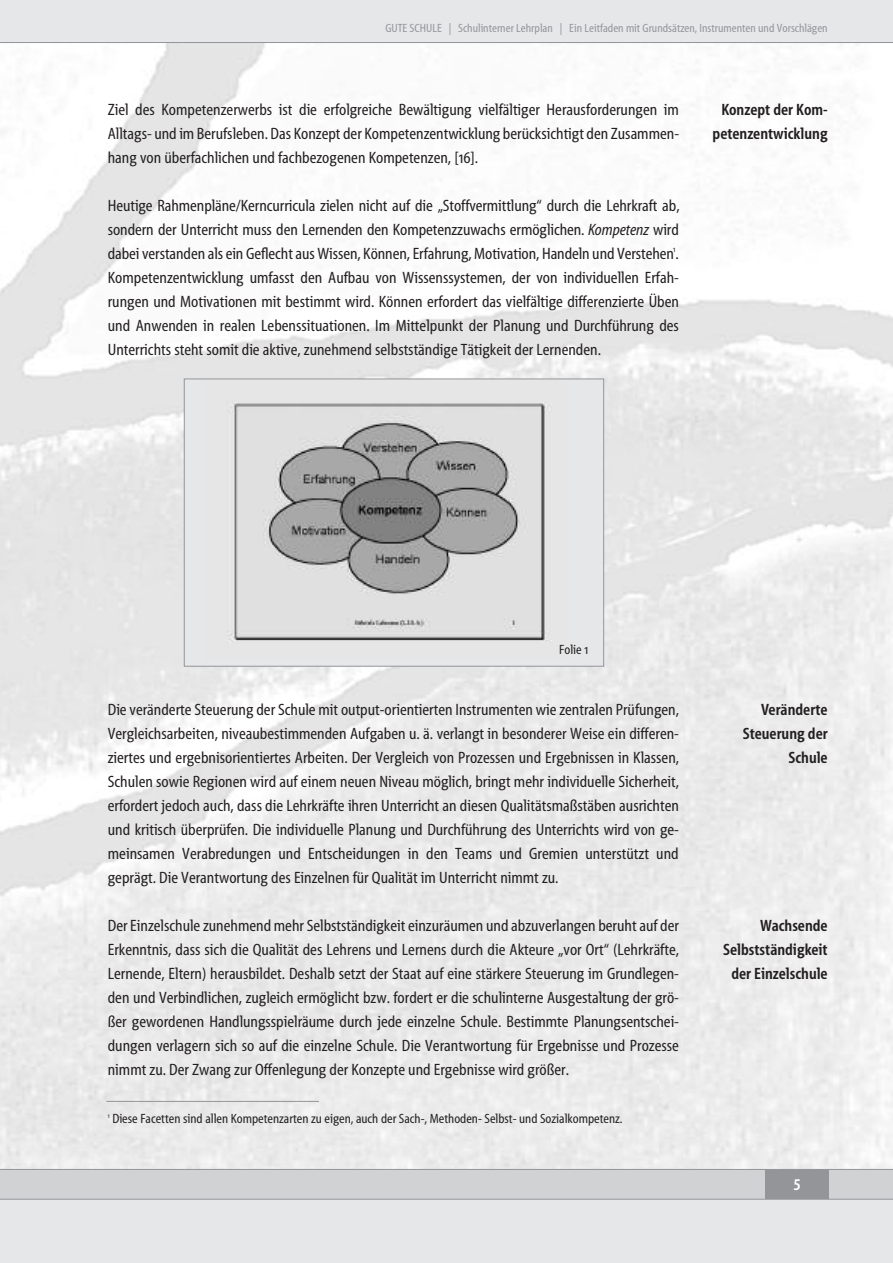
<style>
.page{position:relative;width:893px;height:1263px;background:#fff}
.page>*{position:absolute;margin:0;border:0;box-sizing:border-box;transform-origin:0 0}
.t1{font:16.5px/24px "The Berlin";color:#231f20;text-align:justify}
.t2{font:700 16.5px/24px "The Berlin";color:#231f20;text-align:right}
.t3{font:16.5px "The Berlin Bold Table";color:#fff}
.t4{font:13.5px "The Berlin";color:#231f20}
.t5{font:12px "The Berlin";color:#939598}
.s1{font-style:italic}
</style>
<div class="page">
<div style="left:0;top:1199px;width:893px;height:64px;background:#e6e7e9"></div>
<div style="left:0;top:1169px;width:893px;height:30px;background:#d1d2d4"></div>
<div style="left:0;top:0;width:893px;height:43px;background:#e6e7e9"></div>
<div style="left:765px;top:1169px;width:64px;height:30px;background:#939598"></div>
<hr style="left:0;top:42px;width:893px;height:1px;background:#939598">
<hr style="left:0;top:1169px;width:893px;height:1px;background:#939598">
<hr style="left:0;top:1199px;width:893px;height:1px;background:#939598">
<div style="left:185px;top:379px;width:418px;height:287px;background:#e6e7e9"></div>
<img style="left:227px;top:402px;width:325px;height:241px">
<div style="left:184px;top:379px;width:420px;height:288px;border:1px solid #939598"></div>
<hr style="left:106px;top:1101px;width:213px;height:1px;background:#939598">
<p class="t5" style="left:385px;top:24px;width:444px">GUTE SCHULE | Schulinterner Lehrplan | Ein Leitfaden mit Grundsätzen, Instrumenten und Vorschlägen</p>
<p class="t1" style="left:108px;top:99px;width:573px">Ziel des Kompetenzerwerbs ist die erfolgreiche Bewältigung vielfältiger Herausforderungen im Alltags- und im Berufsleben. Das Konzept der Kompetenzentwicklung berücksichtigt den Zusammen&shy;hang von überfachlichen und fachbezogenen Kompetenzen, [16].</p>
<p class="t1" style="left:108px;top:195px;width:573px">Heutige Rahmenpläne/Kerncurricula zielen nicht auf die „Stoffvermittlung“ durch die Lehrkraft ab, sondern der Unterricht muss den Lernenden den Kompetenzzuwachs ermöglichen. <span class="s1">Kompetenz</span> wird dabei verstanden als ein Geflecht aus Wissen, Können, Erfahrung, Motivation, Handeln und Verstehen<sup>1</sup>.<br>Kompetenzentwicklung umfasst den Aufbau von Wissenssystemen, der von individuellen Erfah&shy;rungen und Motivationen mit bestimmt wird. Können erfordert das vielfältige differenzierte Üben und Anwenden in realen Lebenssituationen. Im Mittelpunkt der Planung und Durchführung des Unterrichts steht somit die aktive, zunehmend selbstständige Tätigkeit der Lernenden.</p>
<p class="t2" style="left:713px;top:99px;width:117px;text-align:center">Konzept der Kom&shy;petenzentwicklung</p>
<p class="t4" style="left:559px;top:645px;width:31px">Folie 1</p>
<p class="t1" style="left:108px;top:699px;width:573px">Die veränderte Steuerung der Schule mit output-orientierten Instrumenten wie zentralen Prüfungen, Vergleichsarbeiten, niveaubestimmenden Aufgaben u. ä. verlangt in besonderer Weise ein differen&shy;ziertes und ergebnisorientiertes Arbeiten. Der Vergleich von Prozessen und Ergebnissen in Klassen, Schulen sowie Regionen wird auf einem neuen Niveau möglich, bringt mehr individuelle Sicherheit, erfordert jedoch auch, dass die Lehrkräfte ihren Unterricht an diesen Qualitätsmaßstäben ausrichten und kritisch überprüfen. Die individuelle Planung und Durchführung des Unterrichts wird von ge&shy;meinsamen Verabredungen und Entscheidungen in den Teams und Gremien unterstützt und geprägt. Die Verantwortung des Einzelnen für Qualität im Unterricht nimmt zu.</p>
<p class="t1" style="left:108px;top:915px;width:573px">Der Einzelschule zunehmend mehr Selbstständigkeit einzuräumen und abzuverlangen beruht auf der Erkenntnis, dass sich die Qualität des Lehrens und Lernens durch die Akteure „vor Ort“ (Lehrkräfte, Lernende, Eltern) herausbildet. Deshalb setzt der Staat auf eine stärkere Steuerung im Grundlegen&shy;den und Verbindlichen, zugleich ermöglicht bzw. fordert er die schulinterne Ausgestaltung der grö&shy;ßer gewordenen Handlungsspielräume durch jede einzelne Schule. Bestimmte Planungsentschei&shy;dungen verlagern sich so auf die einzelne Schule. Die Verantwortung für Ergebnisse und Prozesse nimmt zu. Der Zwang zur Offenlegung der Konzepte und Ergebnisse wird größer.</p>
<p class="t4" style="left:108px;top:1113px;width:516px"><sup>1</sup> Diese Facetten sind allen Kompetenzarten zu eigen, auch der Sach-, Methoden- Selbst- und Sozialkompetenz.</p>
<p class="t2" style="left:743px;top:699px;width:86px">Veränderte<br>Steuerung der<br>Schule</p>
<p class="t2" style="left:723px;top:915px;width:106px">Wachsende<br>Selbstständigkeit der Einzelschule</p>
<p class="t3" style="left:794px;top:1178px;width:9px">5</p>
</div>
